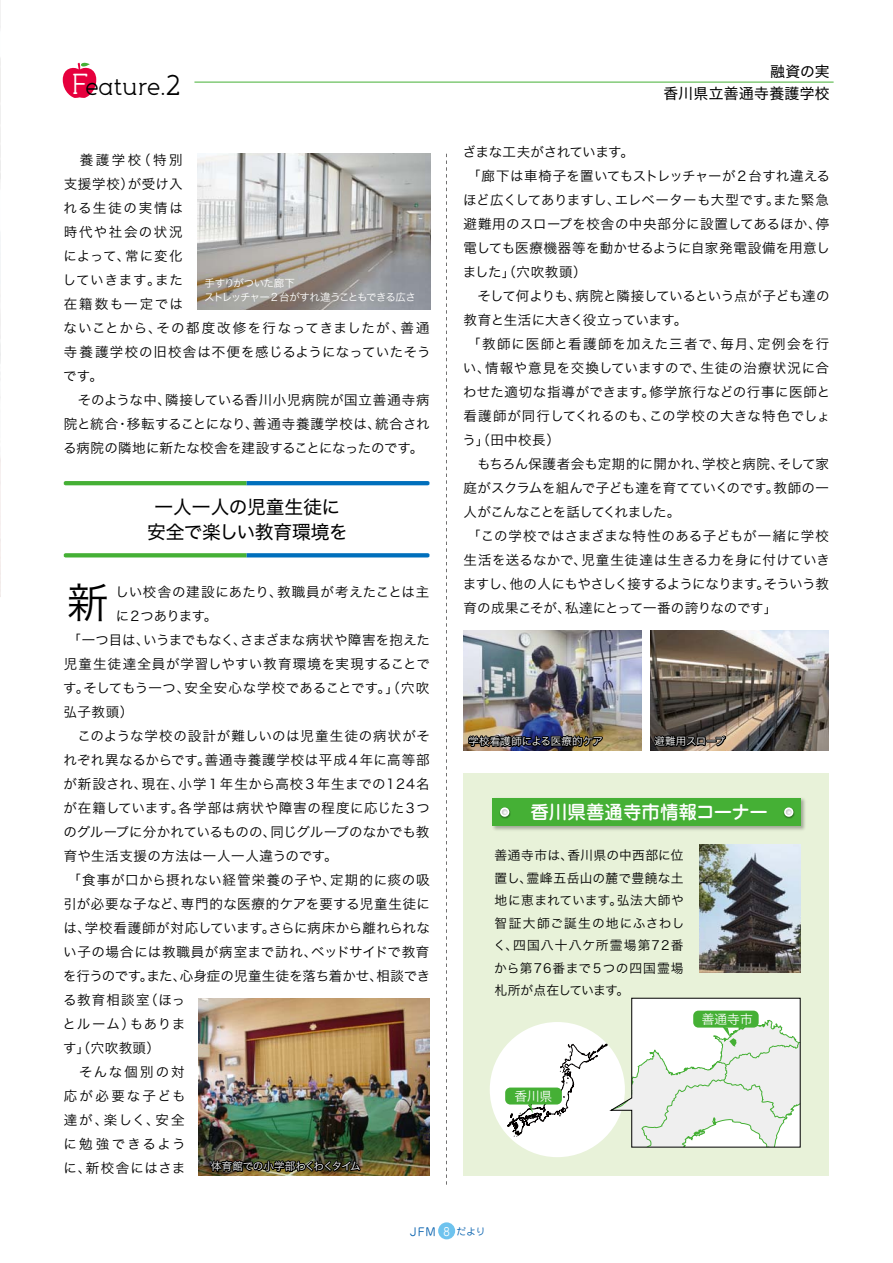
<style>
.page{position:relative;width:893px;height:1263px;background:#fff}
.page>*{position:absolute;margin:0;border:0;box-sizing:border-box;transform-origin:0 0}
.t1{font:41.25px "Hira Kaku Std W3";color:#000}
.t2{font:23.1px "pironv 2";letter-spacing:-.02em;color:#000}
.t3{font:18.75px/25.2px "Hira Kaku Std W4";color:#000;text-align:center}
.t4{font:500 18.45px "Jun 34 Pro";color:#fff}
.t5{font:14.85px/22.6px "Hira Kaku Std W4";letter-spacing:.025em;color:#000;text-align:right}
.t6{font:13.5px "Hira Kaku Std W3";letter-spacing:.025em;color:#000}
.t7{font:13.5px/24px "Hira Kaku Std W3";letter-spacing:.05em;color:#000}
.t8{font:13.5px "Hira Kaku Std W3";letter-spacing:.045em;color:#000}
.t9{font:13.5px "Hira Kaku Std W3";letter-spacing:-.015em;color:#000}
.t10{font:13.5px "Hira Kaku Std W3";letter-spacing:.005em;color:#000}
.t11{font:13.5px "Hira Kaku Std W3";letter-spacing:.06em;color:#000}
.t12{font:13.5px "Hira Kaku Std W3";letter-spacing:.055em;color:#000}
.t13{font:13.5px "Hira Kaku Std W3";letter-spacing:-.03em;color:#000}
.t14{font:13.5px "Hira Kaku Std W3";letter-spacing:-.01em;color:#000}
.t15{font:13.5px "Hira Kaku Std W3";letter-spacing:-.04em;color:#000}
.t16{font:13.5px "Hira Kaku Std W3";color:#000}
.t17{font:13.5px "Hira Kaku Std W3";letter-spacing:-.02em;color:#000}
.t18{font:13.5px "Hira Kaku Std W3";letter-spacing:-.005em;color:#000}
.t19{font:13.5px "Hira Kaku Std W3";letter-spacing:.065em;color:#000}
.t20{font:13.5px "Hira Kaku Std W3";letter-spacing:-.055em;color:#000}
.t21{font:13.5px "Hira Kaku Std W3";letter-spacing:.095em;color:#000}
.t22{font:13.5px "Hira Kaku Std W3";letter-spacing:-.075em;color:#000}
.t23{font:13.5px "Hira Kaku Std W3";letter-spacing:.145em;color:#000}
.t24{font:13.5px "Hira Kaku Std W3";letter-spacing:.16em;color:#000}
.t25{font:13.5px "Hira Kaku Std W3";letter-spacing:.155em;color:#000}
.t26{font:12.75px/22.5px "Hira Kaku Std W3";letter-spacing:.045em;color:#000;text-align:justify}
.t27{font:12.75px "Hira Kaku Std W3";color:#fff}
.t28{font:10.95px "Jun 201 Pro";color:#005dac}
.t29{font:10.5px/14px "Hira Kaku Std W3";letter-spacing:-.075em;color:#fff}
.t30{font:10.5px "Hira Kaku Std W3";letter-spacing:-.045em;color:#fff}
.t31{font:10.5px "Hira Kaku Std W3";letter-spacing:.01em;color:#fff}
.t32{font:10.5px "Hira Kaku Std W3";letter-spacing:-.02em;color:#fff}
.s1{font-size:27.75px;color:#fff}
.s2{font-size:27.75px}
.s3{font-size:11.25px;color:#fff}
.s4{font-size:9.6px}
</style>
<div class="page">
<img style="left:0;top:0;width:1px;height:597px">
<div style="left:438px;top:1222px;width:17px;height:17px;background:#6ec3ee;border-radius:50%"></div>
<img style="left:197px;top:154px;width:233px;height:156px">
<img style="left:463px;top:630px;width:179px;height:120px">
<img style="left:650px;top:630px;width:179px;height:120px">
<img style="left:199px;top:998px;width:230px;height:177px">
<svg style="left:63px;top:62px;width:33px;height:36px"></svg>
<hr style="left:194px;top:82px;width:640px;height:1px;background:#45b035">
<svg style="left:446px;top:153px;width:1px;height:1032px"></svg>
<img style="left:466px;top:630px;width:139px;height:121px">
<svg style="left:652px;top:705px;width:75px;height:44px;background:#473f39"></svg>
<img style="left:208px;top:1150px;width:154px;height:26px">
<svg style="left:64px;top:481px;width:365px;height:4px"></svg>
<svg style="left:64px;top:553px;width:365px;height:4px"></svg>
<div style="left:463px;top:773px;width:366px;height:402px;background:#e8f2d9"></div>
<img style="left:492px;top:798px;width:313px;height:32px">
<div style="left:493px;top:798px;width:308px;height:28px;background:#45b035"></div>
<svg style="left:784px;top:807px;width:11px;height:11px"></svg>
<svg style="left:500px;top:807px;width:11px;height:11px"></svg>
<div style="left:490px;top:1022px;width:135px;height:135px;background:#fff;border-radius:50%"></div>
<div style="left:505px;top:1087px;width:57px;height:17px;background:#45b035;border-radius:5px"></div>
<svg style="left:508px;top:998px;width:293px;height:149px"></svg>
<img style="left:700px;top:845px;width:101px;height:128px">
<h2 class="t2" style="left:71px;top:73px;width:112px"><span class="s1">F</span>eature<span class="s2">.2</span></h2>
<p class="t5" style="left:664px;top:60px;width:168px">融資の実<br>香川県立善通寺養護学校</p>
<p class="t7" style="left:63px;top:148px;width:369px">　養護学校（特別<br>支援学校）が受け入<br>れる生徒の実情は<br>時代や社会の状況<br>によって、常に変化<br>していきます。また<br>在籍数も一定では<br>ないことから、その都度改修を行なってきましたが、善通寺養護学校の旧校舎は不便を感じるようになっていたそうです。<br>　そのような中、隣接している香川小児病院が国立善通寺病院と統合・移転することになり、善通寺養護学校は、統合される病院の隣地に新たな校舎を建設することになったのです。</p>
<p class="t29" style="left:204px;top:276px;width:214px">手すりがついた廊下<br>ストレッチャー２台がすれ違うこともできる広さ</p>
<h3 class="t3" style="left:147px;top:494px;width:202px">一人一人の児童生徒に安全で楽しい教育環境を</h3>
<h1 class="t1" style="left:67px;top:571px;width:43px">新</h1>
<p class="t12" style="left:115px;top:582px;width:316px">しい校舎の建設にあたり、教職員が考えたことは主</p>
<p class="t22" style="left:116px;top:606px;width:103px">に２つあります。</p>
<p class="t9" style="left:68px;top:630px;width:364px">「一つ目は、いうまでもなく、さまざまな病状や障害を抱えた</p>
<p class="t11" style="left:64px;top:654px;width:368px">児童生徒達全員が学習しやすい教育環境を実現することで</p>
<p class="t6" style="left:63px;top:678px;width:368px">す。そしてもう一つ、安全安心な学校であることです。」（穴吹</p>
<p class="t6" style="left:64px;top:702px;width:71px">弘子教頭）</p>
<p class="t11" style="left:64px;top:726px;width:368px">　このような学校の設計が難しいのは児童生徒の病状がそ</p>
<p class="t6" style="left:64px;top:750px;width:368px">れぞれ異なるからです。善通寺養護学校は平成４年に高等部</p>
<p class="t8" style="left:63px;top:774px;width:368px">が新設され、現在、小学１年生から高校３年生までの124名</p>
<p class="t8" style="left:63px;top:798px;width:368px">が在籍しています。各学部は病状や障害の程度に応じた３つ</p>
<p class="t9" style="left:63px;top:822px;width:368px">のグループに分かれているものの、同じグループのなかでも教</p>
<p class="t6" style="left:64px;top:846px;width:275px">育や生活支援の方法は一人一人違うのです。</p>
<p class="t7" style="left:68px;top:868px;width:364px">「食事が口から摂れない経管栄養の子や、定期的に痰の吸</p>
<p class="t6" style="left:63px;top:894px;width:368px">引が必要な子など、専門的な医療的ケアを要する児童生徒に</p>
<p class="t6" style="left:63px;top:918px;width:368px">は、学校看護師が対応しています。さらに病床から離れられな</p>
<p class="t8" style="left:63px;top:942px;width:368px">い子の場合には教職員が病室まで訪れ、ベッドサイドで教育</p>
<p class="t14" style="left:63px;top:966px;width:369px">を行うのです。また、心身症の児童生徒を落ち着かせ、相談でき</p>
<p class="t21" style="left:63px;top:990px;width:124px">る教育相談室（ほっ</p>
<p class="t7" style="left:63px;top:1012px;width:124px">とルーム）もありま</p>
<p class="t6" style="left:63px;top:1038px;width:98px">す」（穴吹教頭）</p>
<p class="t23" style="left:64px;top:1062px;width:122px">　そんな個別の対</p>
<p class="t24" style="left:64px;top:1086px;width:123px">応が必要な子ども</p>
<p class="t6" style="left:64px;top:1110px;width:122px">達が、楽しく、安全</p>
<p class="t25" style="left:63px;top:1134px;width:124px">に勉強できるよう</p>
<p class="t12" style="left:63px;top:1158px;width:123px">に、新校舎にはさま</p>
<p class="t30" style="left:211px;top:1158px;width:151px">体育館での小学部わくわくタイム</p>
<p class="t13" style="left:463px;top:142px;width:173px">ざまな工夫がされています。</p>
<p class="t10" style="left:467px;top:166px;width:364px">「廊下は車椅子を置いてもストレッチャーが２台すれ違える</p>
<p class="t16" style="left:463px;top:190px;width:367px">ほど広くしてありますし、エレベーターも大型です。また緊急</p>
<p class="t6" style="left:463px;top:214px;width:367px">避難用のスロープを校舎の中央部分に設置してあるほか、停</p>
<p class="t6" style="left:463px;top:238px;width:368px">電しても医療機器等を動かせるように自家発電設備を用意し</p>
<p class="t6" style="left:463px;top:262px;width:125px">ました」（穴吹教頭）</p>
<p class="t17" style="left:463px;top:286px;width:368px">　そして何よりも、病院と隣接しているという点が子ども達の</p>
<p class="t13" style="left:463px;top:310px;width:225px">教育と生活に大きく役立っています。</p>
<p class="t19" style="left:467px;top:334px;width:363px">「教師に医師と看護師を加えた三者で、毎月、定例会を行</p>
<p class="t7" style="left:463px;top:356px;width:368px">い、情報や意見を交換していますので、生徒の治療状況に合</p>
<p class="t6" style="left:463px;top:382px;width:369px">わせた適切な指導ができます。修学旅行などの行事に医師と</p>
<p class="t7" style="left:463px;top:404px;width:368px">看護師が同行してくれるのも、この学校の大きな特色でしょ</p>
<p class="t6" style="left:462px;top:430px;width:99px">う」（田中校長）</p>
<p class="t10" style="left:463px;top:454px;width:367px">　もちろん保護者会も定期的に開かれ、学校と病院、そして家</p>
<p class="t18" style="left:463px;top:478px;width:367px">庭がスクラムを組んで子ども達を育てていくのです。教師の一</p>
<p class="t20" style="left:463px;top:502px;width:218px">人がこんなことを話してくれました。</p>
<p class="t6" style="left:467px;top:526px;width:363px">「この学校ではさまざまな特性のある子どもが一緒に学校</p>
<p class="t6" style="left:463px;top:550px;width:368px">生活を送るなかで、児童生徒達は生きる力を身に付けていき</p>
<p class="t15" style="left:463px;top:574px;width:368px">ますし、他の人にもやさしく接するようになります。そういう教</p>
<p class="t9" style="left:463px;top:598px;width:315px">育の成果こそが、私達にとって一番の誇りなのです」</p>
<p class="t31" style="left:468px;top:733px;width:136px">学校看護師による医療的ケア</p>
<p class="t32" style="left:654px;top:733px;width:72px">避難用スロープ</p>
<h3 class="t4" style="left:530px;top:798px;width:239px">香川県善通寺市情報コーナー</h3>
<p class="t26" style="left:493px;top:844px;width:193px">善通寺市は、香川県の中西部に位置し、霊峰五岳山の麓で豊饒な土地に恵まれています。弘法大師や智証大師ご誕生の地にふさわしく、四国八十八ケ所霊場第72番から第76番まで５つの四国霊場札所が点在しています。</p>
<p class="t27" style="left:702px;top:1010px;width:52px">善通寺市</p>
<p class="t27" style="left:514px;top:1086px;width:39px">香川県</p>
<p class="t28" style="left:410px;top:1223px;width:77px">JFM <span class="s3">8</span> <span class="s4">だより</span></p>
</div>
